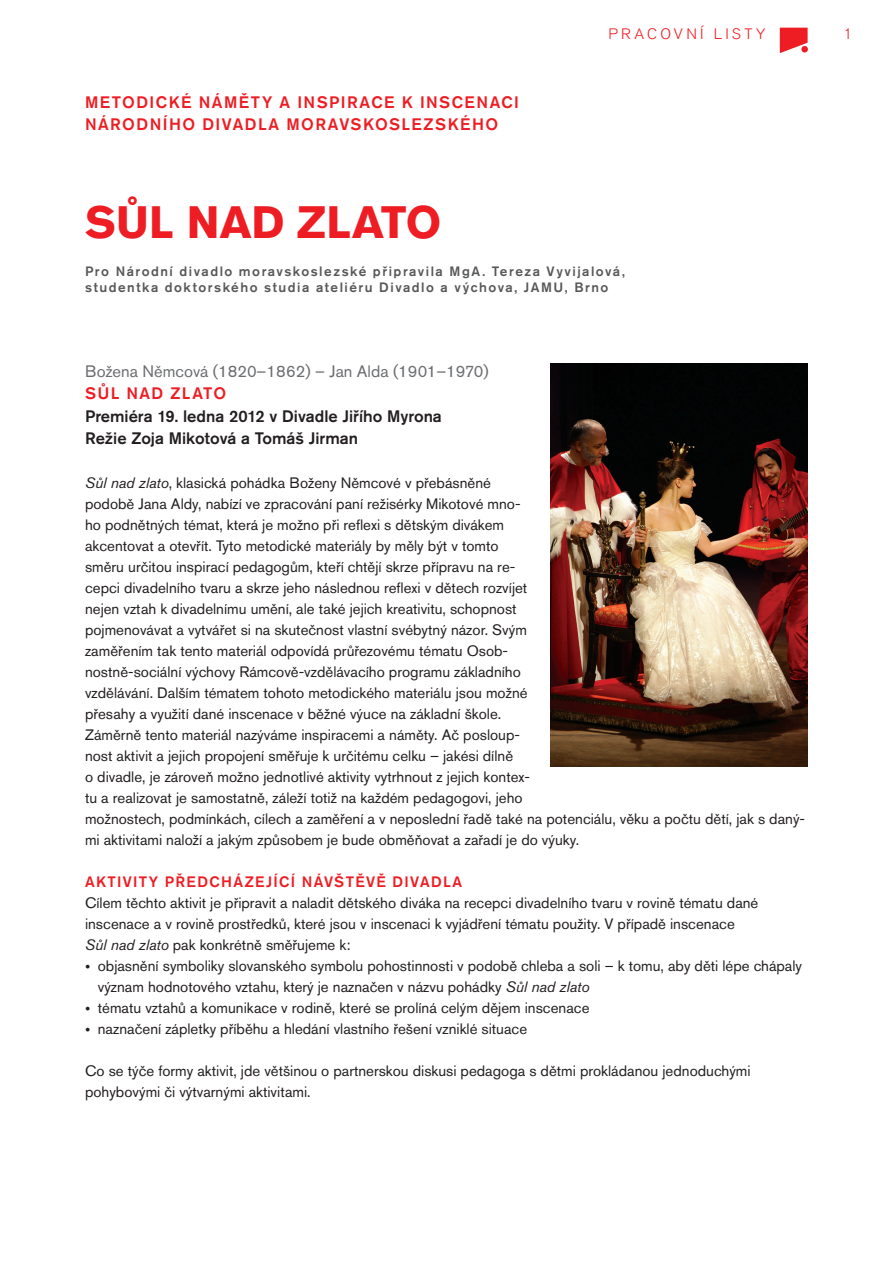
<style>
.page{position:relative;width:893px;height:1263px;background:#fff}
.page>*{position:absolute;margin:0;border:0;box-sizing:border-box;transform-origin:0 0}
.t1{font:700 45px "Akzidenz Grotesk Pro";color:#ee1d23}
.t2{font:500 16.5px/22.5px "Akzidenz Grotesk Pro";letter-spacing:.09em;color:#ee1d23}
.t3{font:500 16.5px/22.5px "Akzidenz Grotesk Pro";color:#231f20}
.t4{font:16.5px "Akzidenz Grotesk Pro";color:#6c6d70}
.t5{font:15px/21px "Akzidenz Grotesk Pro";color:#231f20}
.t6{font:500 15px "Akzidenz Grotesk Pro";color:#ee1d23}
.t7{font:300 15px "Akzidenz Grotesk Pro";letter-spacing:.22em;color:#ee1d23}
.t8{font:500 13.5px/16.2px "Akzidenz Grotesk Pro";letter-spacing:.115em;color:#57585a}
.s1{font-style:italic}
.s2{font-family:"Arial"}
</style>
<div class="page">
<svg style="left:780px;top:28px;width:28px;height:25px"></svg>
<div style="left:801px;top:46px;width:7px;height:6px;background:#ee1d23;border-radius:50%"></div>
<img style="left:550px;top:364px;width:258px;height:402px">
<p class="t2" style="left:85px;top:90px;width:435px">Metodické náměty a inspirace k inscenaci<br>Národního divadla moravskoslezského</p>
<p class="t7" style="left:608px;top:24px;width:159px">PRACOVNÍ LISTY</p>
<p class="t7" style="left:843px;top:24px;width:10px">1</p>
<h1 class="t1" style="left:85px;top:193px;width:358px">SŮL NAD ZLATO</h1>
<p class="t8" style="left:85px;top:263px;width:541px">Pro N árodní divadlo moravskoslezské připravila MgA. Tereza Vyvijalová, studentka doktorského studia ateliéru Divadlo a výchova, JAMU, Brno</p>
<p class="t4" style="left:85px;top:360px;width:405px">Božena Němcová (1820–1862) – Jan Alda (1901–1970)</p>
<p class="t2" style="left:85px;top:382px;width:55px">SŮL NAD</p>
<p class="t2" style="left:171px;top:382px;width:12px">ZLATO</p>
<p class="t3" style="left:85px;top:404px;width:358px">Premiéra 19. ledna 2012 v Divadle Jiřího Myrona<br>Režie Zoja Mikotová a Tomáš Jirman</p>
<p class="t5" style="left:85px;top:472px;width:722px"><span class="s1">Sůl nad zlato</span>, klasická pohádka Boženy Němcové v přebásněné<br>podobě Jana Aldy, nabízí ve zpracování paní režisérky Mikotové mno-<br>ho podnětných témat, která je možno při reflexi s dětským divákem<br>akcentovat a otevřít. Tyto metodické materiály by měly být v tomto<br>směru určitou inspirací pedagogům, kteří chtějí skrze přípravu na re-<br>cepci divadelního tvaru a skrze jeho následnou reflexi v dětech rozvíjet<br>nejen vztah k divadelnímu umění, ale také jejich kreativitu, schopnost<br>pojmenovávat a vytvářet si na skutečnost vlastní svébytný názor. Svým<br>zaměřením tak tento materiál odpovídá průřezovému tématu Osob-<br>nostně-sociální výchovy Rámcově-vzdělávacího programu základního<br>vzdělávání. Dalším tématem tohoto metodického materiálu jsou možné<br>přesahy a využití dané inscenace v běžné výuce na základní škole.<br>Záměrně tento materiál nazýváme inspiracemi a náměty. Ač posloup-<br>nost aktivit a jejich propojení směřuje k určitému celku – jakési dílně<br>o divadle, je zároveň možno jednotlivé aktivity vytrhnout z jejich kontex-<br>tu a realizovat je samostatně, záleží totiž na každém pedagogovi, jeho<br>možnostech, podmínkách, cílech a zaměření a v neposlední řadě také na potenciálu, věku a počtu dětí, jak s daný&shy;mi aktivitami naloží a jakým způsobem je bude obměňovat a zařadí je do výuky.</p>
<p class="t6" style="left:85px;top:872px;width:11px">AKTIVITY</p>
<p class="t6" style="left:165px;top:872px;width:34px">PŘEDCHÁZE</p>
<p class="t6" style="left:266px;top:872px;width:16px">JÍCÍ</p>
<p class="t6" style="left:302px;top:872px;width:12px">NÁV</p>
<p class="t6" style="left:334px;top:872px;width:23px">ŠTĚVĚ</p>
<p class="t6" style="left:393px;top:872px;width:11px">DIVADLA</p>
<p class="t5" style="left:85px;top:892px;width:675px">Cílem těchto aktivit je připravit a naladit dětského diváka na recepci divadelního tvaru v rovině tématu dané inscenace a v rovině prostředků, které jsou v inscenaci k vyjádření tématu použity. V případě inscenace<br><span class="s1">Sůl nad zlato</span> pak konkrétně směřujeme k:</p>
<p class="t5" style="left:98px;top:955px;width:706px;text-indent:-13px"><span class="s2">•</span> objasnění symboliky slovanského symbolu pohostinnosti v podobě chleba a soli – k tomu, aby děti lépe chápaly význam hodnotového vztahu, který je naznačen v názvu pohádky <span class="s1">Sůl nad zlato</span></p>
<p class="t5" style="left:85px;top:997px;width:506px"><span class="s2">•</span> tématu vztahů a komunikace v rodině, které se prolíná celým dějem inscenace</p>
<p class="t5" style="left:85px;top:1018px;width:444px"><span class="s2">•</span> naznačení zápletky příběhu a hledání vlastního řešení vzniklé situace</p>
<p class="t5" style="left:85px;top:1060px;width:667px">Co se týče formy aktivit, jde většinou o partnerskou diskusi pedagoga s dětmi prokládanou jednoduchými pohybovými či výtvarnými aktivitami.</p>
</div>
